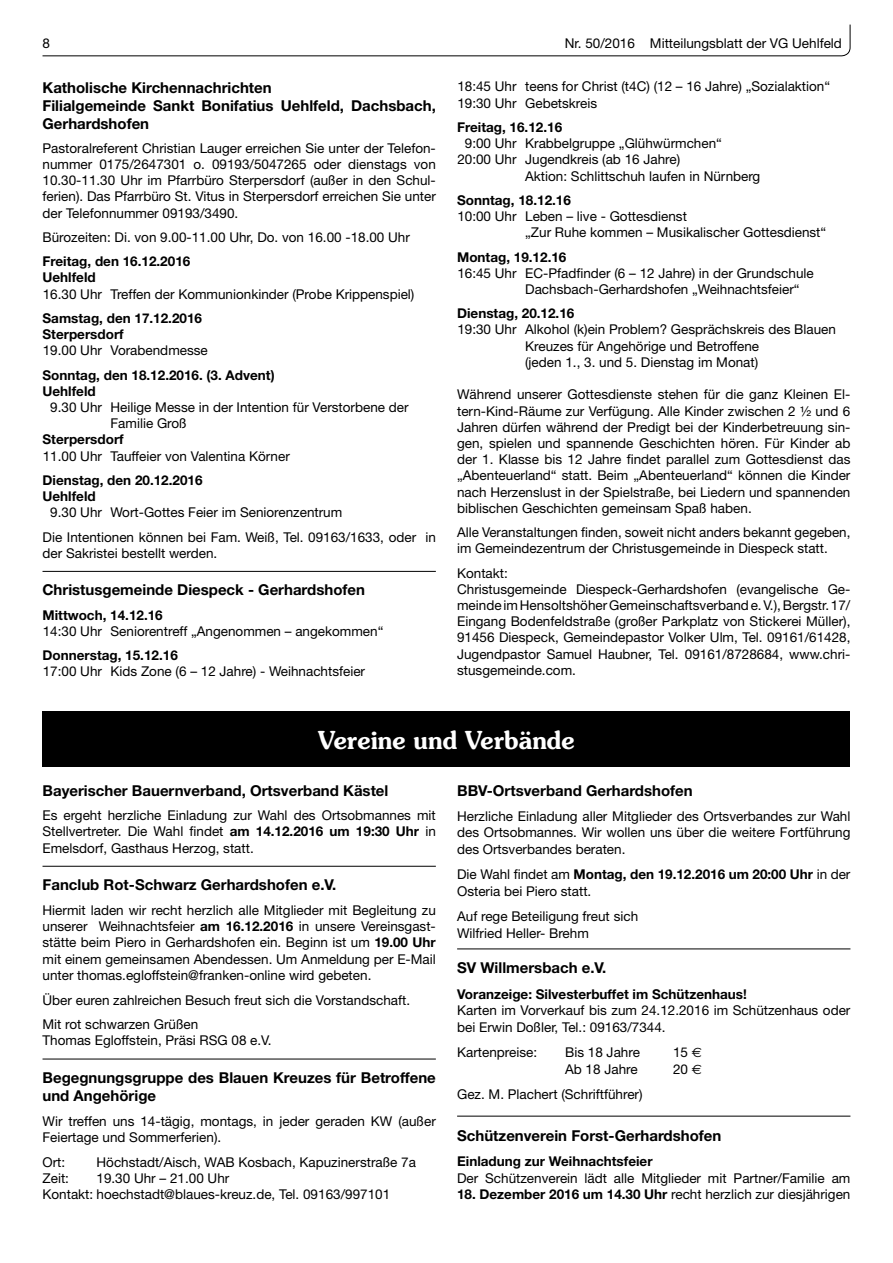
<style>
.page{position:relative;width:893px;height:1263px;background:#fff}
.page>*{position:absolute;margin:0;border:0;box-sizing:border-box;transform-origin:0 0}
.t1{font:600 24.75px "Souvenir";color:#fff;scale:.95 1}
.t2{font:700 15px/18px "Helvetica Neue";color:#000}
.t3{font:13.5px/16.2px "Helvetica Neue";color:#000}
.t4{font:700 13.5px/16.2px "Helvetica Neue";color:#000}
.s1{font-weight:700}
.s2{font-family:"Euro Sans"}
</style>
<div class="page">
<svg style="left:42px;top:24px;width:809px;height:33px"></svg>
<hr style="left:43px;top:571px;width:393px;height:1px;background:#000">
<div style="left:43px;top:711px;width:807px;height:56px;background:#000"></div>
<hr style="left:43px;top:866px;width:393px;height:1px;background:#000">
<hr style="left:43px;top:1059px;width:393px;height:1px;background:#000">
<hr style="left:457px;top:948px;width:393px;height:1px;background:#000">
<hr style="left:457px;top:1116px;width:393px;height:1px;background:#000">
<p class="t3" style="left:43px;top:36px;width:9px">8</p>
<p class="t3" style="left:565px;top:36px;width:279px">Nr. 50/2016 Mitteilungsblatt der VG Uehlfeld</p>
<p class="t2" style="left:43px;top:80px;width:395px">Katholische Kirchennachrichten<br>Filialgemeinde Sankt Bonifatius Uehlfeld, Dachsbach,<br>Gerhardshofen</p>
<p class="t3" style="left:43px;top:141px;width:395px;text-align:justify">Pastoralreferent Christian Lauger erreichen Sie unter der Telefon&shy;nummer 0175/2647301 o. 09193/5047265 oder dienstags von 10.30-11.30 Uhr im Pfarrbüro Sterpersdorf (außer in den Schul&shy;ferien). Das Pfarrbüro St. Vitus in Sterpersdorf erreichen Sie unter der Telefonnummer 09193/3490.</p>
<p class="t3" style="left:43px;top:230px;width:369px">Bürozeiten: Di. von 9.00-11.00 Uhr, Do. von 16.00 -18.00 Uhr</p>
<p class="t4" style="left:43px;top:255px;width:149px">Freitag, den 16.12.2016<br>Uehlfeld</p>
<p class="t3" style="left:43px;top:287px;width:373px">16.30 Uhr Treffen der Kommunionkinder (Probe Krippenspiel)</p>
<p class="t4" style="left:43px;top:311px;width:161px">Samstag, den 17.12.2016<br>Sterpersdorf</p>
<p class="t3" style="left:43px;top:344px;width:167px">19.00 Uhr Vorabendmesse</p>
<p class="t4" style="left:43px;top:368px;width:234px">Sonntag, den 18.12.2016. (3. Advent)<br>Uehlfeld</p>
<p class="t3" style="left:111px;top:400px;width:300px;text-indent:-60px">9.30 Uhr Heilige Messe in der Intention für Verstorbene der<br>Familie Groß</p>
<p class="t4" style="left:43px;top:433px;width:83px">Sterpersdorf</p>
<p class="t3" style="left:43px;top:449px;width:249px">11.00 Uhr Tauffeier von Valentina Körner</p>
<p class="t4" style="left:43px;top:473px;width:162px">Dienstag, den 20.12.2016<br>Uehlfeld</p>
<p class="t3" style="left:43px;top:502px;width:395px;line-height:24.3px;text-indent:8px">9.30 Uhr Wort-Gottes Feier im Seniorenzentrum<br>Die Intentionen können bei Fam. Weiß, Tel. 09163/1633, oder in</p>
<p class="t3" style="left:43px;top:546px;width:176px">der Sakristei bestellt werden.</p>
<p class="t2" style="left:43px;top:582px;width:324px">Christusgemeinde Diespeck - Gerhardshofen</p>
<p class="t4" style="left:43px;top:608px;width:122px">Mittwoch, 14.12.16</p>
<p class="t3" style="left:43px;top:624px;width:342px">14:30 Uhr Seniorentreff „Angenommen – angekommen“</p>
<p class="t4" style="left:43px;top:648px;width:137px">Donnerstag, 15.12.16</p>
<p class="t3" style="left:43px;top:665px;width:324px">17:00 Uhr Kids Zone (6 – 12 Jahre) - Weihnachtsfeier</p>
<p class="t3" style="left:457px;top:80px;width:374px">18:45 Uhr teens for Christ (t4C) (12 – 16 Jahre) „Sozialaktion“<br>19:30 Uhr Gebetskreis</p>
<p class="t4" style="left:457px;top:120px;width:107px">Freitag, 16.12.16</p>
<p class="t3" style="left:465px;top:137px;width:259px">9:00 Uhr Krabbelgruppe „Glühwürmchen“</p>
<p class="t3" style="left:457px;top:153px;width:224px">20:00 Uhr Jugendkreis (ab 16 Jahre)</p>
<p class="t3" style="left:525px;top:169px;width:237px">Aktion: Schlittschuh laufen in Nürnberg</p>
<p class="t4" style="left:457px;top:193px;width:115px">Sonntag, 18.12.16</p>
<p class="t3" style="left:525px;top:209px;width:303px;text-indent:-68px">10:00 Uhr Leben – live - Gottesdienst<br>„Zur Ruhe kommen – Musikalischer Gottesdienst“</p>
<p class="t4" style="left:457px;top:250px;width:111px">Montag, 19.12.16</p>
<p class="t3" style="left:525px;top:266px;width:290px;text-indent:-68px">16:45 Uhr EC-Pfadfinder (6 – 12 Jahre) in der Grundschule<br>Dachsbach-Gerhardshofen „Weihnachtsfeier“</p>
<p class="t4" style="left:457px;top:307px;width:119px">Dienstag, 20.12.16</p>
<p class="t3" style="left:525px;top:323px;width:312px;text-indent:-68px">19:30 Uhr Alkohol (k)ein Problem? Gesprächskreis des Blauen<br>Kreuzes für Angehörige und Betroffene<br>(jeden 1., 3. und 5. Dienstag im Monat)</p>
<p class="t3" style="left:457px;top:388px;width:395px;text-align:justify">Während unserer Gottesdienste stehen für die ganz Kleinen El&shy;tern-Kind-Räume zur Verfügung. Alle Kinder zwischen 2 ½ und 6<br>Jahren dürfen während der Predigt bei der Kinderbetreuung sin&shy;gen, spielen und spannende Geschichten hören. Für Kinder ab der 1. Klasse bis 12 Jahre findet parallel zum Gottesdienst das „Abenteuerland“ statt. Beim „Abenteuerland“ können die Kinder nach Herzenslust in der Spielstraße, bei Liedern und spannenden biblischen Geschichten gemeinsam Spaß haben.</p>
<p class="t3" style="left:457px;top:525px;width:395px">Alle Veranstaltungen finden, soweit nicht anders bekannt gegeben, im Gemeindezentrum der Christusgemeinde in Diespeck statt.</p>
<p class="t3" style="left:457px;top:566px;width:395px">Kontakt:<br>Christusgemeinde Diespeck-Gerhardshofen (evangelische Ge&shy;meinde im Hensoltshöher Gemeinschaftsverband e. V.), Bergstr. 17/ Eingang Bodenfeldstraße (großer Parkplatz von Stickerei Müller), 91456 Diespeck, Gemeindepastor Volker Ulm, Tel. 09161/61428, Jugendpastor Samuel Haubner, Tel. 09161/8728684, www.chri&shy;stusgemeinde.com.</p>
<h1 class="t1" style="left:318px;top:730px;width:271px">Vereine und Verbände</h1>
<p class="t2" style="left:43px;top:782px;width:347px">Bayerischer Bauernverband, Ortsverband Kästel</p>
<p class="t3" style="left:43px;top:808px;width:395px;text-align:justify">Es ergeht herzliche Einladung zur Wahl des Ortsobmannes mit Stellvertreter. Die Wahl findet <span class="s1">am 14.12.2016 um 19:30 Uhr</span> in Emelsdorf, Gasthaus Herzog, statt.</p>
<p class="t2" style="left:43px;top:877px;width:295px">Fanclub Rot-Schwarz Gerhardshofen e.V.</p>
<p class="t3" style="left:43px;top:903px;width:395px;text-align:justify">Hiermit laden wir recht herzlich alle Mitglieder mit Begleitung zu unserer Weihnachtsfeier <span class="s1">am 16.12.2016</span> in unsere Vereinsgast&shy;stätte beim Piero in Gerhardshofen ein. Beginn ist um <span class="s1">19.00 Uhr </span>mit einem gemeinsamen Abendessen. Um Anmeldung per E-Mail unter thomas.egloffstein@franken-online wird gebeten.</p>
<p class="t3" style="left:43px;top:989px;width:369px;line-height:24.5px">Über euren zahlreichen Besuch freut sich die Vorstandschaft.<br>Mit rot schwarzen Grüßen</p>
<p class="t3" style="left:43px;top:1034px;width:231px">Thomas Egloffstein, Präsi RSG 08 e.V.</p>
<p class="t2" style="left:43px;top:1070px;width:395px">Begegnungsgruppe des Blauen Kreuzes für Betroffene und Angehörige</p>
<p class="t3" style="left:43px;top:1114px;width:395px">Wir treffen uns 14-tägig, montags, in jeder geraden KW (außer<br>Feiertage und Sommerferien).</p>
<p class="t3" style="left:43px;top:1155px;width:24px">Ort:</p>
<p class="t3" style="left:97px;top:1155px;width:321px">Höchstadt/Aisch, WAB Kosbach, Kapuzinerstraße 7a</p>
<p class="t3" style="left:43px;top:1171px;width:28px">Zeit:</p>
<p class="t2" style="left:457px;top:782px;width:237px">BBV-Ortsverband Gerhardshofen</p>
<p class="t3" style="left:457px;top:809px;width:395px;line-height:16.6px;text-align:justify">Herzliche Einladung aller Mitglieder des Ortsverbandes zur Wahl des Ortsobmannes. Wir wollen uns über die weitere Fortführung des Ortsverbandes beraten.</p>
<p class="t3" style="left:457px;top:867px;width:395px;line-height:16.6px">Die Wahl findet am <span class="s1">Montag, den 19.12.2016 um 20:00 Uhr</span> in der<br>Osteria bei Piero statt.</p>
<p class="t3" style="left:457px;top:909px;width:183px;line-height:16.6px">Auf rege Beteiligung freut sich<br>Wilfried Heller- Brehm</p>
<p class="t2" style="left:457px;top:960px;width:151px">SV Willmersbach e.V.</p>
<p class="t4" style="left:457px;top:987px;width:291px">Voranzeige: Silvesterbuffet im Schützenhaus!</p>
<p class="t3" style="left:457px;top:1003px;width:395px;line-height:16.6px">Karten im Vorverkauf bis zum 24.12.2016 im Schützenhaus oder bei Erwin Doßler, Tel.: 09163/7344.</p>
<p class="t3" style="left:457px;top:1046px;width:82px">Kartenpreise:</p>
<p class="t3" style="left:565px;top:1046px;width:76px">Bis 18 Jahre</p>
<p class="t3" style="left:673px;top:1046px;width:30px">15 <span class="s2">€</span></p>
<p class="t3" style="left:565px;top:1062px;width:74px">Ab 18 Jahre</p>
<p class="t3" style="left:673px;top:1062px;width:30px">20 <span class="s2">€</span></p>
<p class="t3" style="left:457px;top:1087px;width:187px">Gez. M. Plachert (Schriftführer)</p>
<p class="t2" style="left:457px;top:1127px;width:266px">Schützenverein Forst-Gerhardshofen</p>
<p class="t4" style="left:457px;top:1154px;width:197px">Einladung zur Weihnachtsfeier</p>
<p class="t3" style="left:457px;top:1171px;width:395px">Der Schützenverein lädt alle Mitglieder mit Partner/Familie am</p>
<p class="t3" style="left:457px;top:1187px;width:395px"><span class="s1">18. Dezember 2016 um 14.30 Uhr</span> recht herzlich zur diesjährigen</p>
<p class="t3" style="left:43px;top:1171px;width:349px;text-indent:54px">19.30 Uhr – 21.00 Uhr<br>Kontakt: hoechstadt@blaues-kreuz.de, Tel. 09163/997101</p>
</div>
